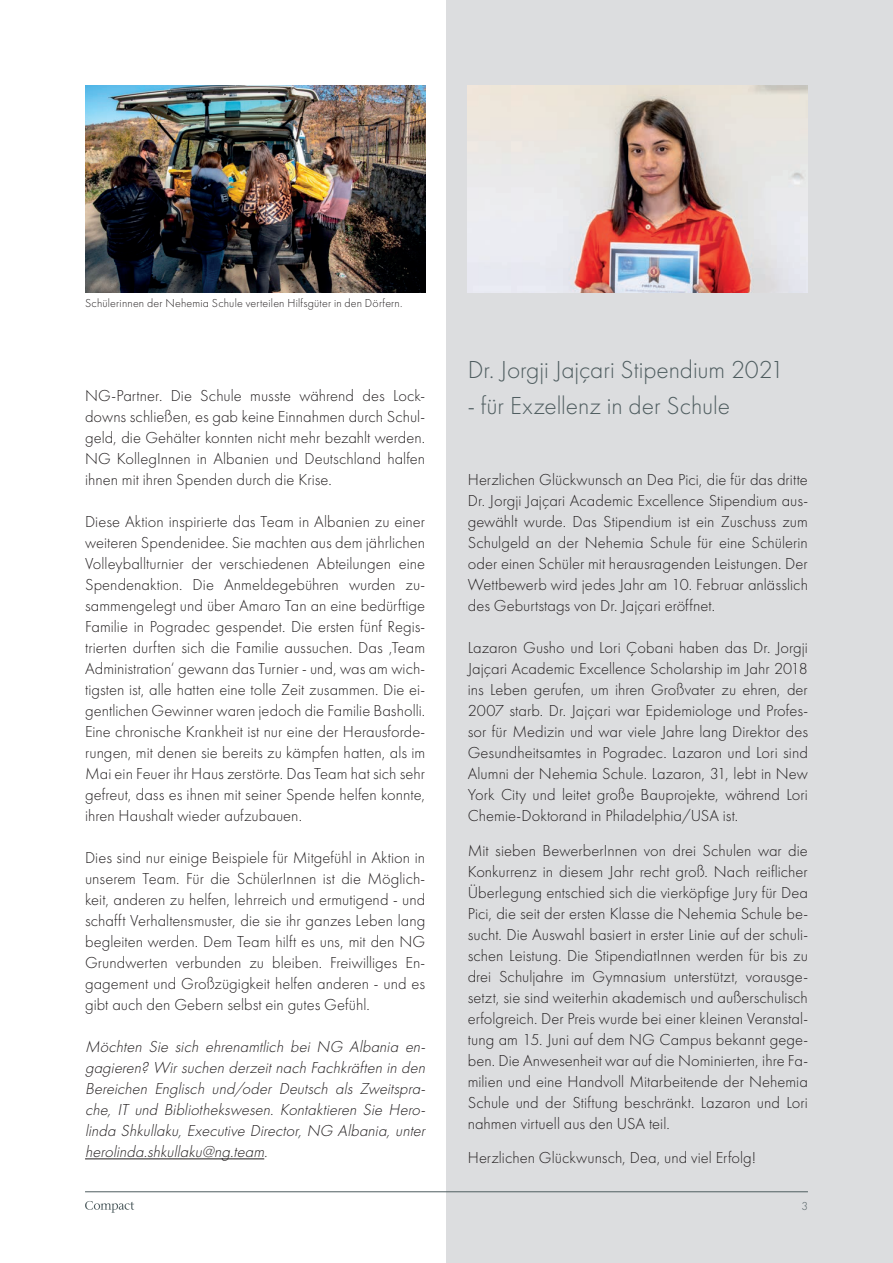
<style>
.page{position:relative;width:893px;height:1263px;background:#fff}
.page>*{position:absolute;margin:0;border:0;box-sizing:border-box;transform-origin:0 0}
.t1{font:300 25.5px "Futura";letter-spacing:-.005em;color:#4f5d60}
.t2{font:300 16.5px/21px "Futura";color:#231f20;text-align:justify}
.t3{font:italic 300 16.5px/21px "Futura";color:#231f20;text-align:justify}
.t4{font:300 12px "Futura";letter-spacing:.015em;color:#231f20}
.t5{font:300 12px "Futura";color:#4f5d60}
</style>
<div class="page">
<img style="left:85px;top:85px;width:340px;height:208px">
<div style="left:446px;top:0;width:447px;height:1263px;background:#dcdddf"></div>
<hr style="left:85px;top:1191px;width:723px;height:1px;background:#4f5d60">
<svg style="left:85px;top:1201px;width:49px;height:12px"></svg>
<img style="left:468px;top:85px;width:43px;height:208px">
<img style="left:511px;top:85px;width:297px;height:208px">
<hr style="left:85px;top:1158px;width:179px;height:1px;background:#231f20">
<p class="t4" style="left:85px;top:296px;width:319px">Schülerinnen der Nehemia Schule verteilen Hilfsgüter in den Dörfern.</p>
<p class="t2" style="left:85px;top:385px;width:342px">NG-Partner. Die Schule musste während des Lock&shy;downs schließen, es gab keine Einnahmen durch Schul&shy;geld, die Gehälter konnten nicht mehr bezahlt werden.<br>NG KollegInnen in Albanien und Deutschland halfen ihnen mit ihren Spenden durch die Krise.</p>
<p class="t2" style="left:85px;top:511px;width:342px">Diese Aktion inspirierte das Team in Albanien zu einer weiteren Spendenidee. Sie machten aus dem jährlichen Volleyballturnier der verschiedenen Abteilungen eine Spendenaktion. Die Anmeldegebühren wurden zu&shy;sammengelegt und über Amaro Tan an eine bedürftige Familie in Pogradec gespendet. Die ersten fünf Regis&shy;trierten durften sich die Familie aussuchen. Das ‚Team Administration‘ gewann das Turnier - und, was am wich&shy;tigsten ist, alle hatten eine tolle Zeit zusammen. Die ei&shy;gentlichen Gewinner waren jedoch die Familie Basholli.<br>Eine chronische Krankheit ist nur eine der Herausforde&shy;rungen, mit denen sie bereits zu kämpfen hatten, als im Mai ein Feuer ihr Haus zerstörte. Das Team hat sich sehr gefreut, dass es ihnen mit seiner Spende helfen konnte, ihren Haushalt wieder aufzubauen.</p>
<p class="t2" style="left:85px;top:847px;width:342px">Dies sind nur einige Beispiele für Mitgefühl in Aktion in unserem Team. Für die SchülerInnen ist die Möglich&shy;keit, anderen zu helfen, lehrreich und ermutigend - und schafft Verhaltensmuster, die sie ihr ganzes Leben lang begleiten werden. Dem Team hilft es uns, mit den NG Grundwerten verbunden zu bleiben. Freiwilliges En&shy;gagement und Großzügigkeit helfen anderen - und es gibt auch den Gebern selbst ein gutes Gefühl.</p>
<p class="t3" style="left:85px;top:1036px;width:345px">Möchten Sie sich ehrenamtlich bei NG Albania en&shy;gagieren? Wir suchen derzeit nach Fachkräften in den Bereichen Englisch und/oder Deutsch als Zweitspra&shy;che, IT und Bibliothekswesen. Kontaktieren Sie Hero&shy;linda Shkullaku, Executive Director, NG Albania, unter herolinda.shkullaku@ng.team.</p>
<h1 class="t1" style="left:468px;top:355px;width:318px">Dr. Jorgji Jajçari Stipendium 2021</h1>
<h1 class="t1" style="left:468px;top:391px;width:264px">- für Exzellenz in der Schule</h1>
<p class="t2" style="left:468px;top:469px;width:342px">Herzlichen Glückwunsch an Dea Pici, die für das dritte Dr. Jorgji Jajçari Academic Excellence Stipendium aus&shy;gewählt wurde. Das Stipendium ist ein Zuschuss zum Schulgeld an der Nehemia Schule für eine Schülerin oder einen Schüler mit herausragenden Leistungen. Der Wettbewerb wird jedes Jahr am 10. Februar anlässlich des Geburtstags von Dr. Jajçari eröffnet.</p>
<p class="t2" style="left:468px;top:637px;width:342px">Lazaron Gusho und Lori Çobani haben das Dr. Jorgji Jajçari Academic Excellence Scholarship im Jahr 2018 ins Leben gerufen, um ihren Großvater zu ehren, der 2007 starb. Dr. Jajçari war Epidemiologe und Profes&shy;sor für Medizin und war viele Jahre lang Direktor des Gesundheitsamtes in Pogradec. Lazaron und Lori sind Alumni der Nehemia Schule. Lazaron, 31, lebt in New York City und leitet große Bauprojekte, während Lori Chemie-Doktorand in Philadelphia/USA ist.</p>
<p class="t2" style="left:468px;top:840px;width:342px">Mit sieben BewerberInnen von drei Schulen war die Konkurrenz in diesem Jahr recht groß. Nach reiflicher Überlegung entschied sich die vierköpfige Jury für Dea Pici, die seit der ersten Klasse die Nehemia Schule be&shy;sucht. Die Auswahl basiert in erster Linie auf der schuli&shy;schen Leistung. Die StipendiatInnen werden für bis zu drei Schuljahre im Gymnasium unterstützt, vorausge&shy;setzt, sie sind weiterhin akademisch und außerschulisch erfolgreich. Der Preis wurde bei einer kleinen Veranstal&shy;tung am 15. Juni auf dem NG Campus bekannt gege&shy;ben. Die Anwesenheit war auf die Nominierten, ihre Fa&shy;milien und eine Handvoll Mitarbeitende der Nehemia Schule und der Stiftung beschränkt. Lazaron und Lori nahmen virtuell aus den USA teil.</p>
<p class="t2" style="left:468px;top:1147px;width:290px">Herzlichen Glückwunsch, Dea, und viel Erfolg!</p>
<p class="t5" style="left:801px;top:1199px;width:8px">3</p>
</div>
